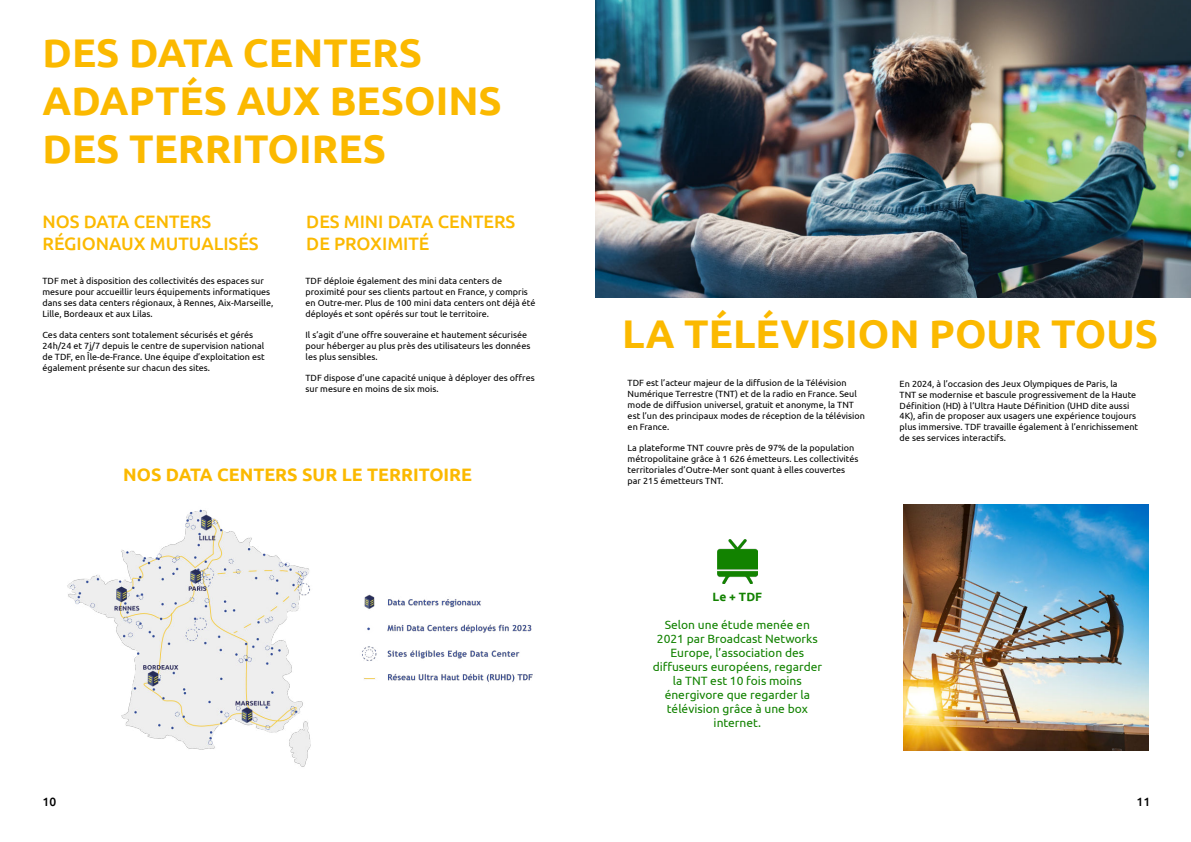
<style>
.page{position:relative;width:1191px;height:842px;background:#fff}
.page>*{position:absolute;margin:0;border:0;box-sizing:border-box;transform-origin:0 0}
.t1{font:700 40px/48px "Ubuntu";color:#fbb900}
.t2{font:500 18px/21.6px "Ubuntu";color:#fbb900}
.t3{font:700 18px "Ubuntu";color:#fbb900}
.t4{font:12px/14px "Ubuntu";color:#128200;text-align:center}
.t5{font:700 12px "Ubuntu";color:#128200}
.t6{font:500 12px "Ubuntu";color:#000}
.t7{font:9px/10.8px "Ubuntu";color:#000}
</style>
<div class="page">
<img style="left:67px;top:509px;width:466px;height:258px">
<img style="left:903px;top:504px;width:245px;height:246px">
<img style="left:595px;top:0;width:596px;height:297px">
<img style="left:717px;top:540px;width:40px;height:44px">
<h1 class="t1" style="left:43px;top:31px;width:461px">DES DATA CENTERS<br>ADAPTÉS AUX BESOINS<br>DES TERRITOIRES</h1>
<h2 class="t2" style="left:43px;top:212px;width:218px">NOS DATA CENTERS<br>RÉGIONAUX MUTUALISÉS</h2>
<h2 class="t2" style="left:306px;top:212px;width:210px">DES MINI DATA CENTERS<br>DE PROXIMITÉ</h2>
<p class="t7" style="left:43px;top:276px;width:232px">TDF met à disposition des collectivités des espaces sur mesure pour accueillir leurs équipements informatiques dans ses data centers régionaux, à Rennes, Aix-Marseille, Lille, Bordeaux et aux Lilas.</p>
<p class="t7" style="left:43px;top:329px;width:224px">Ces data centers sont totalement sécurisés et gérés 24h/24 et 7j/7 depuis le centre de supervision national de TDF, en Île-de-France. Une équipe d’exploitation est également présente sur chacun des sites.</p>
<p class="t7" style="left:305px;top:276px;width:231px">TDF déploie également des mini data centers de proximité pour ses clients partout en France, y compris en Outre-mer. Plus de 100 mini data centers ont déjà été déployés et sont opérés sur tout le territoire.</p>
<p class="t7" style="left:305px;top:329px;width:226px">Il s’agit d’une offre souveraine et hautement sécurisée pour héberger au plus près des utilisateurs les données les plus sensibles.</p>
<p class="t7" style="left:305px;top:372px;width:231px">TDF dispose d’une capacité unique à déployer des offres sur mesure en moins de six mois.</p>
<h2 class="t3" style="left:123px;top:466px;width:350px">NOS DATA CENTERS SUR LE TERRITOIRE</h2>
<h3 class="t6" style="left:43px;top:796px;width:15px">10</h3>
<h1 class="t1" style="left:622px;top:312px;width:537px">LA TÉLÉVISION POUR TOUS</h1>
<p class="t7" style="left:627px;top:377px;width:239px">TDF est l’acteur majeur de la diffusion de la Télévision Numérique Terrestre (TNT) et de la radio en France. Seul mode de diffusion universel, gratuit et anonyme, la TNT est l’un des principaux modes de réception de la télévision en France.</p>
<p class="t7" style="left:627px;top:443px;width:232px">La plateforme TNT couvre près de 97% de la population métropolitaine grâce à 1 626 émetteurs. Les collectivités territoriales d’Outre-Mer sont quant à elles couvertes par 215 émetteurs TNT.</p>
<p class="t7" style="left:899px;top:378px;width:240px">En 2024, à l’occasion des Jeux Olympiques de Paris, la<br>TNT se modernise et bascule progressivement de la Haute Définition (HD) à l’Ultra Haute Définition (UHD dite aussi 4K), afin de proposer aux usagers une expérience toujours plus immersive. TDF travaille également à l’enrichissement de ses services interactifs.</p>
<h3 class="t5" style="left:712px;top:591px;width:51px">Le + TDF</h3>
<h3 class="t4" style="left:652px;top:617px;width:171px">Selon une étude menée en<br>2021 par Broadcast Networks<br>Europe, l’association des diffuseurs européens, regarder la TNT est 10 fois moins énergivore que regarder la télévision grâce à une box internet.</h3>
<h3 class="t6" style="left:1136px;top:796px;width:15px">11</h3>
</div>
